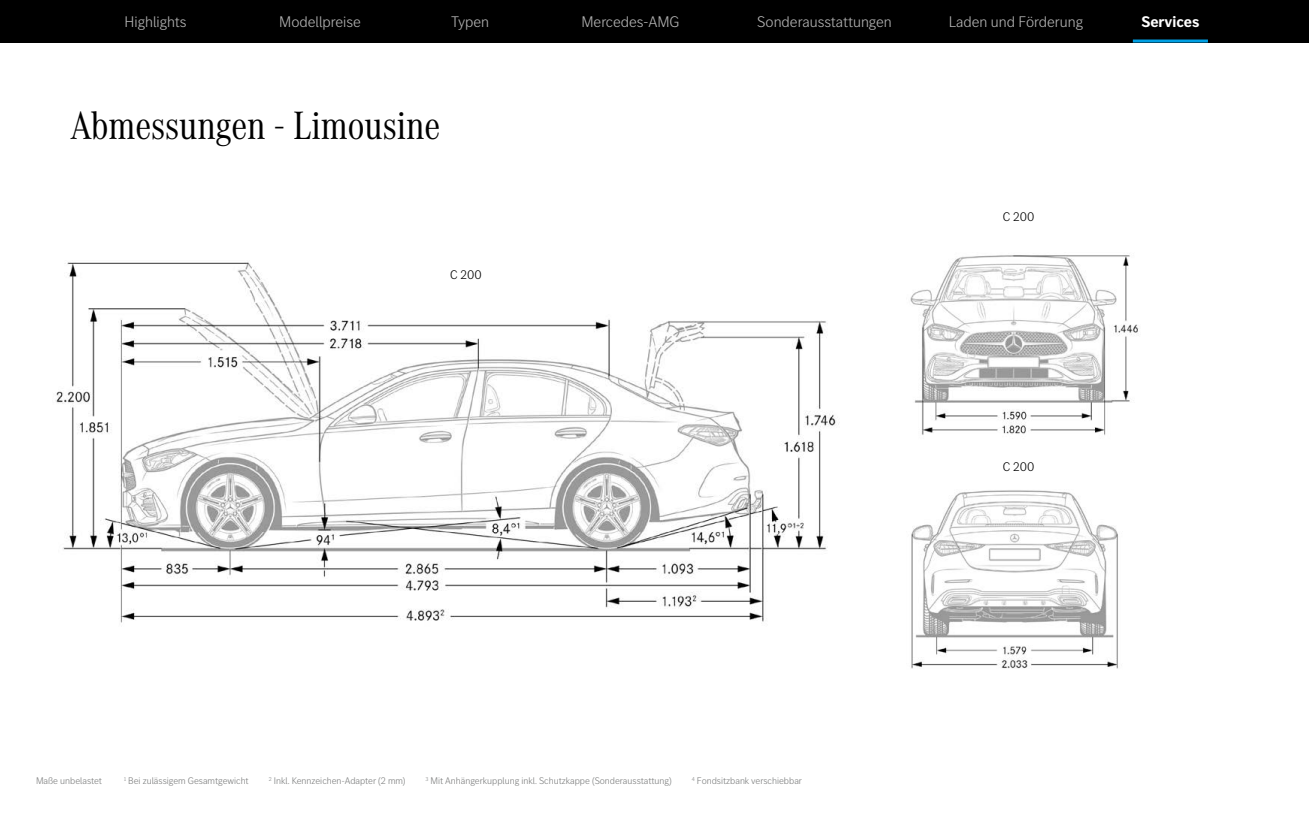
<style>
.page{position:relative;width:1309px;height:820px;background:#fff}
.page>*{position:absolute;margin:0;border:0;box-sizing:border-box;transform-origin:0 0}
.t1{font:41px "MB Corpo A Title Cond";color:#000}
.t2{font:300 16px "MB Corpo S Title";color:#b2b2b2}
.t3{font:700 16px "MB Corpo S Title";color:#fff}
.t4{font:300 13px "MB Corpo S Title";color:#000}
.t5{font:300 10px "MB Corpo S Title";color:#7f8080}
</style>
<div class="page">
<div style="left:0;top:0;width:1309px;height:43px;background:#000"></div>
<hr style="left:1133px;top:40px;width:75px;height:3px;background:#009fe3">
<img style="left:55px;top:262px;width:784px;height:361px">
<img style="left:910px;top:255px;width:229px;height:181px">
<img style="left:911px;top:490px;width:207px;height:179px">
<h2 class="t2" style="left:125px;top:12px;width:64px">Highlights</h2>
<h2 class="t2" style="left:279px;top:12px;width:83px">Modellpreise</h2>
<h2 class="t2" style="left:451px;top:12px;width:39px">Typen</h2>
<h2 class="t2" style="left:581px;top:12px;width:100px">Mercedes-AMG</h2>
<h2 class="t2" style="left:757px;top:12px;width:136px">Sonderausstattungen</h2>
<h2 class="t2" style="left:949px;top:12px;width:136px">Laden und Förderung</h2>
<h2 class="t3" style="left:1141px;top:11px;width:60px">Services</h2>
<h1 class="t1" style="left:71px;top:98px;width:371px">Abmessungen - Limousine</h1>
<h3 class="t4" style="left:450px;top:266px;width:33px">C 200</h3>
<p class="t5" style="left:36px;top:774px;width:68px">Maße unbelastet</p>
<p class="t5" style="left:124px;top:774px;width:126px"><sup>1</sup> Bei zulässigem Gesamtgewicht</p>
<p class="t5" style="left:269px;top:774px;width:138px"><sup>2</sup> Inkl. Kennzeichen-Adapter (2 mm)</p>
<p class="t5" style="left:425px;top:774px;width:248px"><sup>3</sup> Mit Anhängerkupplung inkl. Schutzkappe (Sonderausstattung)</p>
<p class="t5" style="left:692px;top:774px;width:112px"><sup>4</sup> Fondsitzbank verschiebbar</p>
<h3 class="t4" style="left:1003px;top:209px;width:33px">C 200</h3>
<h3 class="t4" style="left:1003px;top:458px;width:33px">C 200</h3>
</div>
